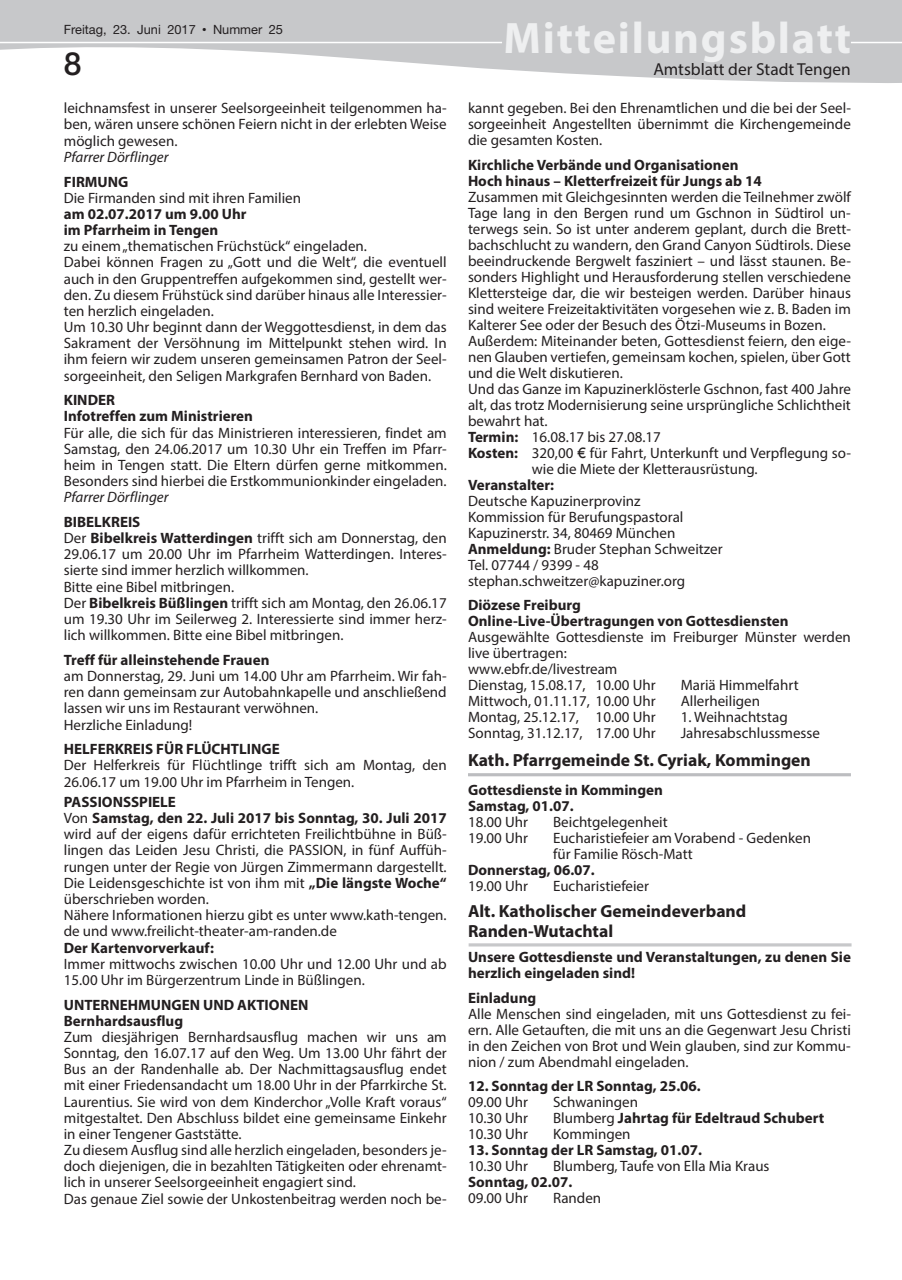
<style>
.page{position:relative;width:902px;height:1280px;background:#fff}
.page>*{position:absolute;margin:0;border:0;box-sizing:border-box;transform-origin:0 0}
.t1{font:700 44.25px "Myriad Pro";letter-spacing:.04em;color:#eeeff0}
.t2{font:500 31.95px "Helvetica Neue";color:#231f20}
.t3{font:700 17.55px/19.2px "Myriad Pro";color:#231f20}
.t4{font:17.4px "Myriad Pro";color:#231f20}
.t5{font:15px/16.2px "Myriad Pro";color:#231f20}
.t6{font:700 15px/16px "Myriad Pro";color:#231f20}
.t7{font:italic 15px "Myriad Pro";color:#231f20}
.t8{font:12.75px "Helvetica Neue";color:#231f20}
.s1{font-family:"M Twentieth Century";font-weight:500}
.s2{font-size:12.9px}
.s3{font-weight:700}
.s4{font-family:"Gill Sans"}
.s5{font-weight:400}
</style>
<div class="page">
<svg style="left:0;top:0;width:901px;height:83px;fill:#c7c8ca"></svg>
<div style="left:505px;top:22px;width:344px;height:40px;background:#c7c8ca"></div>
<hr style="left:0;top:42px;width:502px;height:1px;background:#fff">
<hr style="left:850px;top:42px;width:51px;height:1px;background:#fff">
<hr style="left:468px;top:773px;width:382px;height:3px;background:#bcbdc0">
<hr style="left:468px;top:943px;width:383px;height:3px;background:#c7c8ca">
<p class="t8" style="left:64px;top:22px;width:221px">Freitag, 23. Juni 2017 <span class="s1">•</span> Nummer <span class="s2">25</span></p>
<h1 class="t1" style="left:503px;top:9px;width:349px">Mitteilungsblatt</h1>
<h2 class="t2" style="left:64px;top:45px;width:19px">8</h2>
<p class="t4" style="left:653px;top:59px;width:199px">Amtsblatt der Stadt Tengen</p>
<p class="t5" style="left:64px;top:100px;width:384px;text-align:justify">leichnamsfest in unserer Seelsorgeeinheit teilgenommen ha&shy;ben, wären unsere schönen Feiern nicht in der erlebten Weise möglich gewesen.</p>
<p class="t7" style="left:64px;top:148px;width:106px">Pfarrer Dörflinger</p>
<p class="t6" style="left:64px;top:173px;width:66px">FIRMUNG</p>
<p class="t5" style="left:64px;top:189px;width:239px">Die Firmanden sind mit ihren Familien</p>
<p class="t6" style="left:64px;top:205px;width:184px">am 02.07.2017 um 9.00 Uhr im Pfarrheim in Tengen</p>
<p class="t5" style="left:64px;top:238px;width:384px">zu einem „thematischen Früchstück“ eingeladen.<br>Dabei können Fragen zu „Gott und die Welt“, die eventuell auch in den Gruppentreffen aufgekommen sind, gestellt wer&shy;den. Zu diesem Frühstück sind darüber hinaus alle Interessier&shy;ten herzlich eingeladen.<br>Um 10.30 Uhr beginnt dann der Weggottesdienst, in dem das Sakrament der Versöhnung im Mittelpunkt stehen wird. In ihm feiern wir zudem unseren gemeinsamen Patron der Seel&shy;sorgeeinheit, den Seligen Markgrafen Bernhard von Baden.</p>
<p class="t6" style="left:64px;top:392px;width:191px">KINDER<br>Infotreffen zum Ministrieren</p>
<p class="t5" style="left:64px;top:424px;width:384px;text-align:justify">Für alle, die sich für das Ministrieren interessieren, findet am Samstag, den 24.06.2017 um 10.30 Uhr ein Treffen im Pfarr&shy;heim in Tengen statt. Die Eltern dürfen gerne mitkommen.<br>Besonders sind hierbei die Erstkommunionkinder eingeladen.</p>
<p class="t7" style="left:64px;top:488px;width:106px">Pfarrer Dörflinger</p>
<p class="t5" style="left:64px;top:514px;width:384px"><span class="s3">BIBELKREIS<br></span>Der <span class="s3">Bibelkreis Watterdingen</span> trifft sich am Donnerstag, den 29.06.17 um 20.00 Uhr im Pfarrheim Watterdingen. Interes&shy;sierte sind immer herzlich willkommen.<br>Bitte eine Bibel mitbringen.<br>Der <span class="s3">Bibelkreis Büßlingen</span> trifft sich am Montag, den 26.06.17 um 19.30 Uhr im Seilerweg 2. Interessierte sind immer herz&shy;lich willkommen. Bitte eine Bibel mitbringen.</p>
<p class="t6" style="left:64px;top:651px;width:207px">Treff für alleinstehende Frauen</p>
<p class="t5" style="left:64px;top:668px;width:384px">am Donnerstag, 29. Juni um 14.00 Uhr am Pfarrheim. Wir fah&shy;ren dann gemeinsam zur Autobahnkapelle und anschließend lassen wir uns im Restaurant verwöhnen.<br>Herzliche Einladung!</p>
<p class="t6" style="left:64px;top:741px;width:217px">HELFERKREIS FÜR FLÜCHTLINGE</p>
<p class="t5" style="left:64px;top:757px;width:384px">Der Helferkreis für Flüchtlinge trifft sich am Montag, den<br>26.06.17 um 19.00 Uhr im Pfarrheim in Tengen.</p>
<p class="t5" style="left:64px;top:794px;width:384px"><span class="s3">PASSIONSSPIELE<br></span>Von <span class="s3">Samstag, den 22. Juli 2017 bis Sonntag, 30. Juli 2017 </span>wird auf der eigens dafür errichteten Freilichtbühne in Büß&shy;lingen das Leiden Jesu Christi, die PASSION, in fünf Auffüh&shy;rungen unter der Regie von Jürgen Zimmermann dargestellt.<br>Die Leidensgeschichte ist von ihm mit <span class="s3">„Die längste Woche“ </span>überschrieben worden.<br>Nähere Informationen hierzu gibt es unter www.kath-tengen. de und www.freilicht-theater-am-randen.de</p>
<p class="t6" style="left:64px;top:939px;width:152px">Der Kartenvorverkauf:</p>
<p class="t5" style="left:64px;top:955px;width:384px">Immer mittwochs zwischen 10.00 Uhr und 12.00 Uhr und ab<br>15.00 Uhr im Bürgerzentrum Linde in Büßlingen.</p>
<p class="t6" style="left:64px;top:996px;width:246px">UNTERNEHMUNGEN UND AKTIONEN<br>Bernhardsausflug</p>
<p class="t5" style="left:64px;top:1028px;width:384px">Zum diesjährigen Bernhardsausflug machen wir uns am Sonntag, den 16.07.17 auf den Weg. Um 13.00 Uhr fährt der Bus an der Randenhalle ab. Der Nachmittagsausflug endet mit einer Friedensandacht um 18.00 Uhr in der Pfarrkirche St.<br>Laurentius. Sie wird von dem Kinderchor „Volle Kraft voraus“ mitgestaltet. Den Abschluss bildet eine gemeinsame Einkehr in einer Tengener Gaststätte.<br>Zu diesem Ausflug sind alle herzlich eingeladen, besonders je&shy;doch diejenigen, die in bezahlten Tätigkeiten oder ehrenamt&shy;lich in unserer Seelsorgeeinheit engagiert sind.<br>Das genaue Ziel sowie der Unkostenbeitrag werden noch be-</p>
<p class="t5" style="left:468px;top:100px;width:384px;text-align:justify">kannt gegeben. Bei den Ehrenamtlichen und die bei der Seel&shy;sorgeeinheit Angestellten übernimmt die Kirchengemeinde die gesamten Kosten.</p>
<p class="t6" style="left:468px;top:156px;width:295px">Kirchliche Verbände und Organisationen<br>Hoch hinaus – Kletterfreizeit für Jungs ab 14</p>
<p class="t5" style="left:468px;top:188px;width:384px">Zusammen mit Gleichgesinnten werden die Teilnehmer zwölf</p>
<p class="t5" style="left:468px;top:204px;width:384px">Tage lang in den Bergen rund um Gschnon in Südtirol un-</p>
<p class="t5" style="left:468px;top:220px;width:384px">terwegs sein. So ist unter anderem geplant, durch die Brett-</p>
<p class="t5" style="left:468px;top:236px;width:384px">bachschlucht zu wandern, den Grand Canyon Südtirols. Diese</p>
<p class="t5" style="left:468px;top:252px;width:384px">beeindruckende Bergwelt fasziniert – und lässt staunen. Be-</p>
<p class="t5" style="left:468px;top:268px;width:384px">sonders Highlight und Herausforderung stellen verschiedene</p>
<p class="t5" style="left:468px;top:284px;width:384px">Klettersteige dar, die wir besteigen werden. Darüber hinaus</p>
<p class="t5" style="left:468px;top:300px;width:384px">sind weitere Freizeitaktivitäten vorgesehen wie z. B. Baden im</p>
<p class="t5" style="left:468px;top:316px;width:359px">Kalterer See oder der Besuch des Ötzi-Museums in Bozen.</p>
<p class="t5" style="left:468px;top:332px;width:384px">Außerdem: Miteinander beten, Gottesdienst feiern, den eige-</p>
<p class="t5" style="left:468px;top:348px;width:384px">nen Glauben vertiefen, gemeinsam kochen, spielen, über Gott</p>
<p class="t5" style="left:468px;top:364px;width:156px">und die Welt diskutieren.</p>
<p class="t5" style="left:468px;top:380px;width:384px">Und das Ganze im Kapuzinerklösterle Gschnon, fast 400 Jahre</p>
<p class="t5" style="left:468px;top:396px;width:384px">alt, das trotz Modernisierung seine ursprüngliche Schlichtheit</p>
<p class="t5" style="left:468px;top:412px;width:81px">bewahrt hat.</p>
<p class="t5" style="left:468px;top:428px;width:194px"><span class="s3">Termin:</span> 16.08.17 bis 27.08.17</p>
<p class="t5" style="left:468px;top:444px;width:384px"><span class="s3">Kosten:</span> 320,00 <span class="s4">€</span> für Fahrt, Unterkunft und Verpflegung so-</p>
<p class="t5" style="left:531px;top:460px;width:227px">wie die Miete der Kletterausrüstung.</p>
<p class="t6" style="left:468px;top:476px;width:88px">Veranstalter:</p>
<p class="t5" style="left:468px;top:492px;width:256px">Deutsche Kapuzinerprovinz<br>Kommission für Berufungspastoral<br>Kapuzinerstr. 34, 80469 München<br><span class="s3">Anmeldung:</span> Bruder Stephan Schweitzer<br>Tel. 07744 / 9399 - 48 stephan.schweitzer@kapuziner.org</p>
<p class="t6" style="left:468px;top:596px;width:322px">Diözese Freiburg<br>Online-Live-Übertragungen von Gottesdiensten</p>
<p class="t5" style="left:468px;top:629px;width:384px">Ausgewählte Gottesdienste im Freiburger Münster werden live übertragen:<br>www.ebfr.de/livestream<br>Dienstag, 15.08.17, 10.00 Uhr</p>
<p class="t5" style="left:680px;top:677px;width:119px">Mariä Himmelfahrt</p>
<p class="t5" style="left:468px;top:693px;width:189px">Mittwoch, 01.11.17, 10.00 Uhr</p>
<p class="t5" style="left:680px;top:693px;width:81px">Allerheiligen</p>
<p class="t5" style="left:468px;top:709px;width:189px">Montag, 25.12.17, 10.00 Uhr</p>
<p class="t5" style="left:680px;top:709px;width:109px">1. Weihnachtstag</p>
<p class="t5" style="left:468px;top:725px;width:189px">Sonntag, 31.12.17, 17.00 Uhr</p>
<p class="t5" style="left:680px;top:725px;width:141px">Jahresabschlussmesse</p>
<p class="t3" style="left:468px;top:750px;width:344px">Kath. Pfarrgemeinde St. Cyriak, Kommingen</p>
<p class="t6" style="left:468px;top:781px;width:196px">Gottesdienste in Kommingen<br>Samstag, 01.07.</p>
<p class="t5" style="left:468px;top:813px;width:62px">18.00 Uhr</p>
<p class="t5" style="left:553px;top:813px;width:116px">Beichtgelegenheit</p>
<p class="t5" style="left:468px;top:829px;width:62px">19.00 Uhr</p>
<p class="t5" style="left:553px;top:829px;width:259px">Eucharistiefeier am Vorabend - Gedenken für Familie Rösch-Matt</p>
<p class="t6" style="left:468px;top:861px;width:128px">Donnerstag, 06.07.</p>
<p class="t5" style="left:468px;top:877px;width:62px">19.00 Uhr</p>
<p class="t5" style="left:553px;top:877px;width:97px">Eucharistiefeier</p>
<p class="t3" style="left:468px;top:901px;width:280px">Alt. Katholischer Gemeindeverband<br>Randen-Wutachtal</p>
<p class="t6" style="left:468px;top:949px;width:384px">Unsere Gottesdienste und Veranstaltungen, zu denen Sie herzlich eingeladen sind!</p>
<p class="t6" style="left:468px;top:989px;width:70px">Einladung</p>
<p class="t5" style="left:468px;top:1006px;width:384px;text-align:justify">Alle Menschen sind eingeladen, mit uns Gottesdienst zu fei&shy;ern. Alle Getauften, die mit uns an die Gegenwart Jesu Christi in den Zeichen von Brot und Wein glauben, sind zur Kommu&shy;nion / zum Abendmahl eingeladen.</p>
<p class="t6" style="left:468px;top:1078px;width:234px">12. Sonntag der LR Sonntag, 25.06.</p>
<p class="t5" style="left:468px;top:1094px;width:62px">09.00 Uhr</p>
<p class="t5" style="left:553px;top:1094px;width:86px">Schwaningen</p>
<p class="t5" style="left:468px;top:1110px;width:62px">10.30 Uhr</p>
<p class="t6" style="left:553px;top:1110px;width:273px"><span class="s5">Blumberg</span> Jahrtag für Edeltraud Schubert</p>
<p class="t5" style="left:468px;top:1126px;width:62px">10.30 Uhr</p>
<p class="t5" style="left:553px;top:1126px;width:79px">Kommingen</p>
<p class="t6" style="left:468px;top:1142px;width:235px">13. Sonntag der LR Samstag, 01.07.</p>
<p class="t5" style="left:468px;top:1158px;width:62px">10.30 Uhr</p>
<p class="t5" style="left:553px;top:1158px;width:218px">Blumberg, Taufe von Ella Mia Kraus</p>
<p class="t6" style="left:468px;top:1174px;width:106px">Sonntag, 02.07.</p>
<p class="t5" style="left:468px;top:1190px;width:62px">09.00 Uhr</p>
<p class="t5" style="left:553px;top:1190px;width:50px">Randen</p>
</div>
